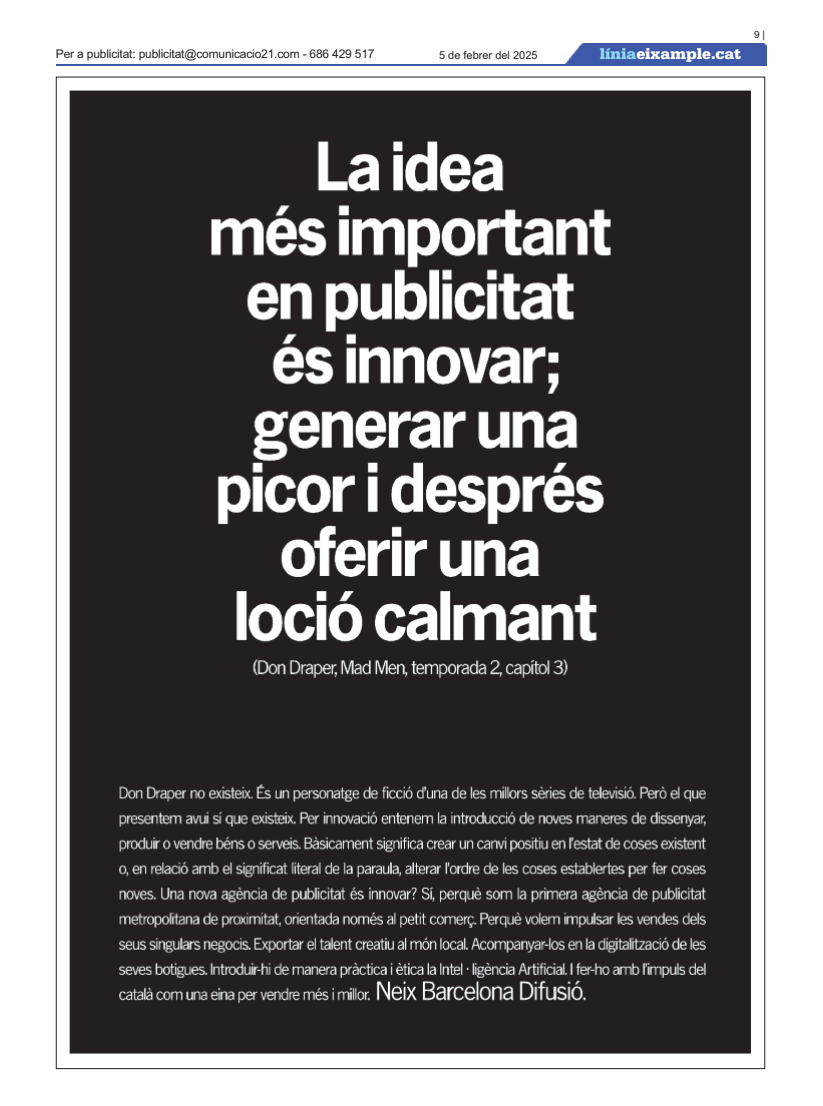
<style>
.page{position:relative;width:823px;height:1106px;background:#fff}
.page>*{position:absolute;margin:0;border:0;box-sizing:border-box;transform-origin:0 0}
.t1{font:900 16px "Serifa";color:#fff}
.t2{font:12px "Arial";letter-spacing:-.015em;color:#231f20}
.t3{font:11px "Arial";color:#231f20}
.t4{font:10px "Arial";color:#231f20}
.s1{color:#91d8f7}
</style>
<div class="page">
<div style="left:565px;top:44px;width:200px;height:20px;background:#3d59a7"></div>
<hr style="left:57px;top:64px;width:708px;height:1px;background:#3a59a7">
<img style="left:69px;top:90px;width:682px;height:964px">
<p class="t2" style="left:56px;top:47px;width:320px">Per a publicitat: publicitat@comunicacio21.com - 686 429 517</p>
<p class="t3" style="left:439px;top:48px;width:100px">5 de febrer del 2025</p>
<h1 class="t1" style="left:599px;top:44px;width:143px"><span class="s1">línia</span>eixample.cat</h1>
<p class="t4" style="left:753px;top:29px;width:12px">9 |</p>
</div>
